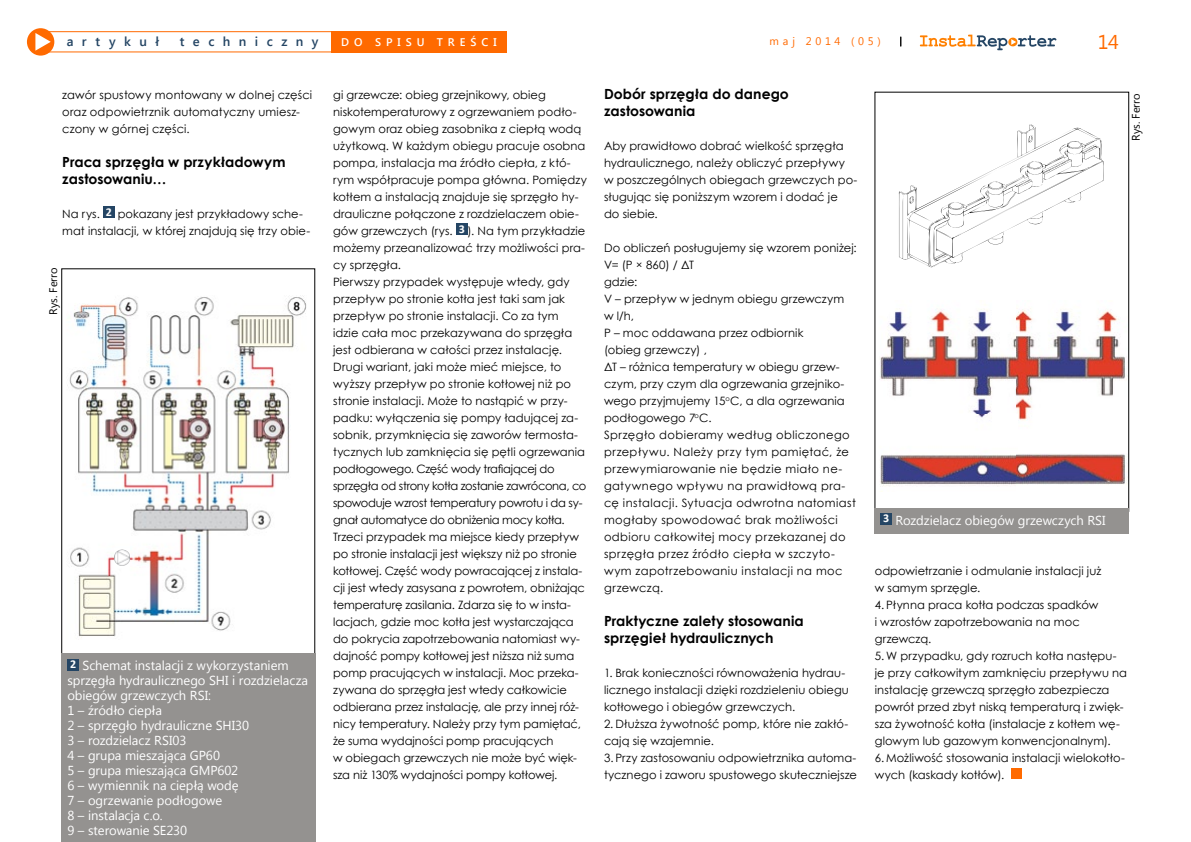
<style>
.page{position:relative;width:1191px;height:842px;background:#fff}
.page>*{position:absolute;margin:0;border:0;box-sizing:border-box;transform-origin:0 0}
.t1{font:20px "Segoe UI";color:#ff6a00}
.t2{font:700 14px/17px "Century Gothic";letter-spacing:.005em;color:#000}
.t3{font:13px/15px "Segoe UI";letter-spacing:-.005em;color:#fff}
.t4{font:600 13px "Segoe UI";letter-spacing:.65em;color:#244564}
.t5{font:11.5px/17px "Century Gothic";letter-spacing:.005em;color:#000}
.t6{font:11.5px/17px "Century Gothic";letter-spacing:.025em;color:#000}
.t7{font:600 11.1px "Segoe UI";letter-spacing:.445em;color:#fff}
.t8{font:11px "Segoe UI";color:#000}
.t9{font:11px "Segoe UI";letter-spacing:.345em;color:#ff6a00}
</style>
<div class="page">
<div style="left:27px;top:28px;width:27px;height:28px;background:#ff6a00;border-radius:50%"></div>
<svg style="left:35px;top:33px;width:16px;height:17px"></svg>
<svg style="left:920px;top:35px;width:136px;height:15px"></svg>
<div style="left:33px;top:31px;width:310px;height:21px;border:1px solid #ff6a00"></div>
<div style="left:331px;top:31px;width:176px;height:21px;background:#ff6a00"></div>
<div style="left:1010px;top:769px;width:11px;height:10px;background:#ff6a00"></div>
<div style="left:103px;top:207px;width:12px;height:11px;background:#244564"></div>
<div style="left:456px;top:224px;width:11px;height:11px;background:#244564"></div>
<img style="left:67px;top:296px;width:240px;height:342px">
<img style="left:115px;top:549px;width:14px;height:18px">
<svg style="left:898px;top:124px;width:205px;height:144px"></svg>
<img style="left:880px;top:308px;width:246px;height:179px">
<div style="left:874px;top:508px;width:254px;height:25px;background:#949290"></div>
<div style="left:880px;top:513px;width:12px;height:12px;background:#244564"></div>
<div style="left:62px;top:653px;width:254px;height:189px;background:#949290"></div>
<div style="left:67px;top:659px;width:12px;height:11px;background:#244564"></div>
<p class="t4" style="left:67px;top:32px;width:94px">artykuł</p>
<p class="t4" style="left:180px;top:32px;width:140px">techniczny</p>
<p class="t7" style="left:341px;top:34px;width:157px">do spisu treści</p>
<p class="t9" style="left:769px;top:34px;width:113px">maj 2014 (05)</p>
<h1 class="t1" style="left:1098px;top:28px;width:22px">14</h1>
<p class="t2" style="left:604px;top:85px;width:186px">Dobór sprzęgła do danego zastosowania</p>
<p class="t5" style="left:604px;top:137px;width:255px">Aby prawidłowo dobrać wielkość sprzęgła hydraulicznego, należy obliczyć przepływy<br>w poszczególnych obiegach grzewczych po&shy;sługując się poniższym wzorem i dodać je<br>do siebie.</p>
<p class="t6" style="left:604px;top:239px;width:254px">Do obliczeń posługujemy się wzorem poniżej:<br>V= (P × 860) / ΔT<br>gdzie:<br>V – przepływ w jednym obiegu grzewczym<br>w l/h,<br>P – moc oddawana przez odbiornik<br>(obieg grzewczy) ,<br>ΔT – różnica temperatury w obiegu grzew&shy;czym, przy czym dla ogrzewania grzejniko&shy;wego przyjmujemy 15<sup>o</sup>C, a dla ogrzewania podłogowego 7<sup>o</sup>C.<br>Sprzęgło dobieramy według obliczonego przepływu. Należy przy tym pamiętać, że przewymiarowanie nie będzie miało ne&shy;gatywnego wpływu na prawidłową pra&shy;cę instalacji. Sytuacja odwrotna natomiast mogłaby spowodować brak możliwości odbioru całkowitej mocy przekazanej do sprzęgła przez źródło ciepła w szczyto&shy;wym zapotrzebowaniu instalacji na moc grzewczą.</p>
<p class="t2" style="left:604px;top:612px;width:201px">Praktyczne zalety stosowania sprzęgieł hydraulicznych</p>
<p class="t5" style="left:604px;top:664px;width:246px">1. Brak konieczności równoważenia hydrau&shy;licznego instalacji dzięki rozdzieleniu obiegu kotłowego i obiegów grzewczych.</p>
<p class="t5" style="left:604px;top:715px;width:246px">2. Dłuższa żywotność pomp, które nie zakłó&shy;cają się wzajemnie.</p>
<p class="t5" style="left:604px;top:749px;width:254px">3. Przy zastosowaniu odpowietrznika automa&shy;tycznego i zaworu spustowego skuteczniejsze</p>
<p class="t5" style="left:62px;top:86px;width:251px">zawór spustowy montowany w dolnej części oraz odpowietrznik automatyczny umiesz&shy;czony w górnej części.</p>
<p class="t2" style="left:62px;top:153px;width:225px">Praca sprzęgła w przykładowym zastosowaniu…</p>
<p class="t5" style="left:62px;top:205px;width:249px">Na rys. <sup>2</sup> pokazany jest przykładowy sche&shy;mat instalacji, w której znajdują się trzy obie-</p>
<p class="t5" style="left:333px;top:86px;width:255px">gi grzewcze: obieg grzejnikowy, obieg niskotemperaturowy z ogrzewaniem podło&shy;gowym oraz obieg zasobnika z ciepłą wodą użytkową. W każdym obiegu pracuje osobna pompa, instalacja ma źródło ciepła, z któ&shy;rym współpracuje pompa główna. Pomiędzy kotłem a instalacją znajduje się sprzęgło hy&shy;drauliczne połączone z rozdzielaczem obie&shy;gów grzewczych (rys. <sup>3</sup> ). Na tym przykładzie możemy przeanalizować trzy możliwości pra&shy;cy sprzęgła.<br>Pierwszy przypadek występuje wtedy, gdy przepływ po stronie kotła jest taki sam jak przepływ po stronie instalacji. Co za tym idzie cała moc przekazywana do sprzęgła jest odbierana w całości przez instalację.<br>Drugi wariant, jaki może mieć miejsce, to wyższy przepływ po stronie kotłowej niż po stronie instalacji. Może to nastąpić w przy&shy;padku: wyłączenia się pompy ładującej za&shy;sobnik, przymknięcia się zaworów termosta&shy;tycznych lub zamknięcia się pętli ogrzewania podłogowego. Część wody trafiającej do sprzęgła od strony kotła zostanie zawrócona, co spowoduje wzrost temperatury powrotu i da sy&shy;gnał automatyce do obniżenia mocy kotła.<br>Trzeci przypadek ma miejsce kiedy przepływ po stronie instalacji jest większy niż po stronie kotłowej. Część wody powracającej z instala&shy;cji jest wtedy zasysana z powrotem, obniżając temperaturę zasilania. Zdarza się to w insta&shy;lacjach, gdzie moc kotła jest wystarczająca do pokrycia zapotrzebowania natomiast wy&shy;dajność pompy kotłowej jest niższa niż suma pomp pracujących w instalacji. Moc przeka&shy;zywana do sprzęgła jest wtedy całkowicie odbierana przez instalację, ale przy innej róż&shy;nicy temperatury. Należy przy tym pamiętać, że suma wydajności pomp pracujących<br>w obiegach grzewczych nie może być więk&shy;sza niż 130% wydajności pompy kotłowej.</p>
<p class="t8" style="left:1128px;top:141px;width:49px;rotate:-90deg">Rys. Ferro</p>
<p class="t8" style="left:46px;top:315px;width:49px;rotate:-90deg">Rys. Ferro</p>
<p class="t3" style="left:883px;top:512px;width:224px"><sup>3</sup> Rozdzielacz obiegów grzewczych RSI</p>
<p class="t5" style="left:874px;top:562px;width:228px">odpowietrzanie i odmulanie instalacji już w samym sprzęgle.</p>
<p class="t5" style="left:874px;top:596px;width:254px">4. Płynna praca kotła podczas spadków<br>i wzrostów zapotrzebowania na moc grzewczą.<br>5.W przypadku, gdy rozruch kotła następu&shy;je przy całkowitym zamknięciu przepływu na instalację grzewczą sprzęgło zabezpiecza powrót przed zbyt niską temperaturą i zwięk&shy;sza żywotność kotła (instalacje z kotłem wę&shy;glowym lub gazowym konwencjonalnym).<br>6.Możliwość stosowania instalacji wielokotło&shy;wych (kaskady kotłów).</p>
<p class="t3" style="left:67px;top:658px;width:242px"><sup>2</sup> Schemat instalacji z wykorzystaniem sprzęgła hydraulicznego SHI i rozdzielacza obiegów grzewczych RSI:<br>1 – źródło ciepła<br>2 – sprzęgło hydrauliczne SHI30<br>3 – rozdzielacz RSI03<br>4 – grupa mieszająca GP60<br>5 – grupa mieszająca GMP602<br>6 – wymiennik na ciepłą wodę<br>7 – ogrzewanie podłogowe<br>8 – instalacja c.o.<br>9 – sterowanie SE230</p>
</div>
